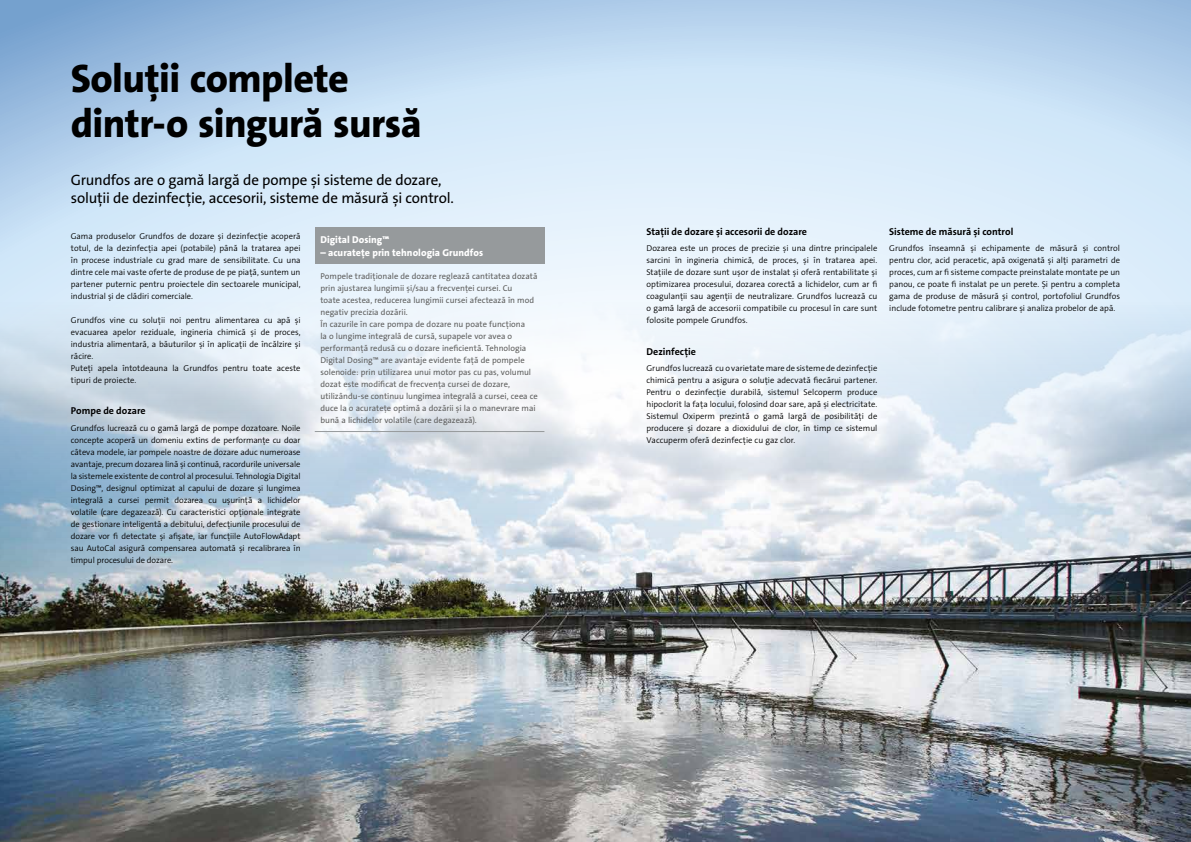
<style>
.page{position:relative;width:1191px;height:842px;background:#fff}
.page>*{position:absolute;margin:0;border:0;box-sizing:border-box;transform-origin:0 0}
.t1{font:40px/45px "Grundfos The Sans V2 OT 8 XB";letter-spacing:-.015em;color:#000}
.t2{font:15px/18px "Grundfos The Sans V2 OT 5 R";letter-spacing:-.015em;color:#000}
.t3{font:10px "Grundfos The Sans V2 OT 7 B";color:#000}
.t4{font:10px "Grundfos The Sans V2 OT 8 XB";letter-spacing:.005em;color:#fff}
.t5{font:8.5px/12px "Grundfos The Sans V2 OT 4 SL";color:#000;text-align:justify}
.t6{font:8.5px/12px "Grundfos The Sans V2 OT 5 R";color:#5e5e5d}
</style>
<div class="page">
<svg style="left:0;top:0;width:1191px;height:239px;background:#c5ddf2"></svg>
<img style="left:0;top:239px;width:1191px;height:603px">
<div style="left:315px;top:227px;width:229px;height:37px;background:#969a9c"></div>
<hr style="left:315px;top:431px;width:229px;height:1px;background:#969a9c">
<h1 class="t1" style="left:71px;top:56px;width:352px">Soluţii complete dintr-o singură sursă</h1>
<h2 class="t2" style="left:71px;top:171px;width:384px">Grundfos are o gamă largă de pompe şi sisteme de dozare, soluţii de dezinfecţie, accesorii, sisteme de măsură şi control.</h2>
<p class="t5" style="left:71px;top:231px;width:231px">Gama produselor Grundfos de dozare şi dezinfecţie acoperă totul, de la dezinfecţia apei (potabile) până la tratarea apei în procese industriale cu grad mare de sensibilitate. Cu una dintre cele mai vaste oferte de produse de pe piaţă, suntem un partener puternic pentru proiectele din sectoarele municipal, industrial şi de clădiri comerciale.</p>
<p class="t5" style="left:71px;top:315px;width:231px;text-align:left">Grundfos vine cu soluţii noi pentru alimentarea cu apă şi evacuarea apelor reziduale, ingineria chimică şi de proces, industria alimentară, a băuturilor şi în aplicaţii de încălzire şi răcire.<br>Puteţi apela întotdeauna la Grundfos pentru toate aceste tipuri de proiecte.</p>
<p class="t3" style="left:71px;top:405px;width:76px">Pompe de dozare</p>
<p class="t5" style="left:71px;top:423px;width:231px">Grundfos lucrează cu o gamă largă de pompe dozatoare. Noile concepte acoperă un domeniu extins de performanţe cu doar câteva modele, iar pompele noastre de dozare aduc numeroase avantaje, precum dozarea lină şi continuă, racordurile universale la sistemele existente de control al procesului. Tehnologia Digital Dosing™, designul optimizat al capului de dozare şi lungimea integrală a cursei permit dozarea cu uşurinţă a lichidelor volatile (care degazează). Cu caracteristici opţionale integrate de gestionare inteligentă a debitului, defecţiunile procesului de dozare vor fi detectate şi afişate, iar funcţiile AutoFlowAdapt sau AutoCal asigură compensarea automată şi recalibrarea în timpul procesului de dozare.</p>
<p class="t4" style="left:320px;top:233px;width:70px">Digital Dosing™</p>
<p class="t4" style="left:320px;top:246px;width:164px">– acurateţe prin tehnologia Grundfos</p>
<p class="t6" style="left:320px;top:270px;width:219px">Pompele tradiţionale de dozare reglează cantitatea dozată prin ajustarea lungimii şi/sau a frecvenţei cursei. Cu<br>toate acestea, reducerea lungimii cursei afectează în mod negativ precizia dozării.<br>În cazurile în care pompa de dozare nu poate funcţiona<br>la o lungime integrală de cursă, supapele vor avea o performanţă redusă cu o dozare ineficientă. Tehnologia Digital Dosing™ are avantaje evidente faţă de pompele solenoide: prin utilizarea unui motor pas cu pas, volumul dozat este modificat de frecvenţa cursei de dozare, utilizându-se continuu lungimea integrală a cursei, ceea ce duce la o acuratețe optimă a dozării şi la o manevrare mai bună a lichidelor volatile (care degazează).</p>
<p class="t3" style="left:646px;top:225px;width:162px">Staţii de dozare şi accesorii de dozare</p>
<p class="t5" style="left:646px;top:243px;width:232px">Dozarea este un proces de precizie şi una dintre principalele sarcini în ingineria chimică, de proces, şi în tratarea apei.<br>Staţiile de dozare sunt uşor de instalat şi oferă rentabilitate şi optimizarea procesului, dozarea corectă a lichidelor, cum ar fi coagulanţii sau agenţii de neutralizare. Grundfos lucrează cu o gamă largă de accesorii compatibile cu procesul în care sunt folosite pompele Grundfos.</p>
<p class="t3" style="left:646px;top:346px;width:51px">Dezinfecţie</p>
<p class="t5" style="left:646px;top:363px;width:232px">Grundfos lucrează cu o varietate mare de sisteme de dezinfecţie chimică pentru a asigura o soluţie adecvată fiecărui partener.<br>Pentru o dezinfecţie durabilă, sistemul Selcoperm produce hipoclorit la faţa locului, folosind doar sare, apă şi electricitate.<br>Sistemul Oxiperm prezintă o gamă largă de posibilităţi de producere şi dozare a dioxidului de clor, în timp ce sistemul Vaccuperm oferă dezinfecţie cu gaz clor.</p>
<p class="t3" style="left:889px;top:225px;width:125px">Sisteme de măsură şi control</p>
<p class="t5" style="left:889px;top:243px;width:232px">Grundfos înseamnă şi echipamente de măsură şi control pentru clor, acid peracetic, apă oxigenată şi alţi parametri de proces, cum ar fi sisteme compacte preinstalate montate pe un panou, ce poate fi instalat pe un perete. Și pentru a completa gama de produse de măsură şi control, portofoliul Grundfos include fotometre pentru calibrare şi analiza probelor de apă.</p>
</div>
